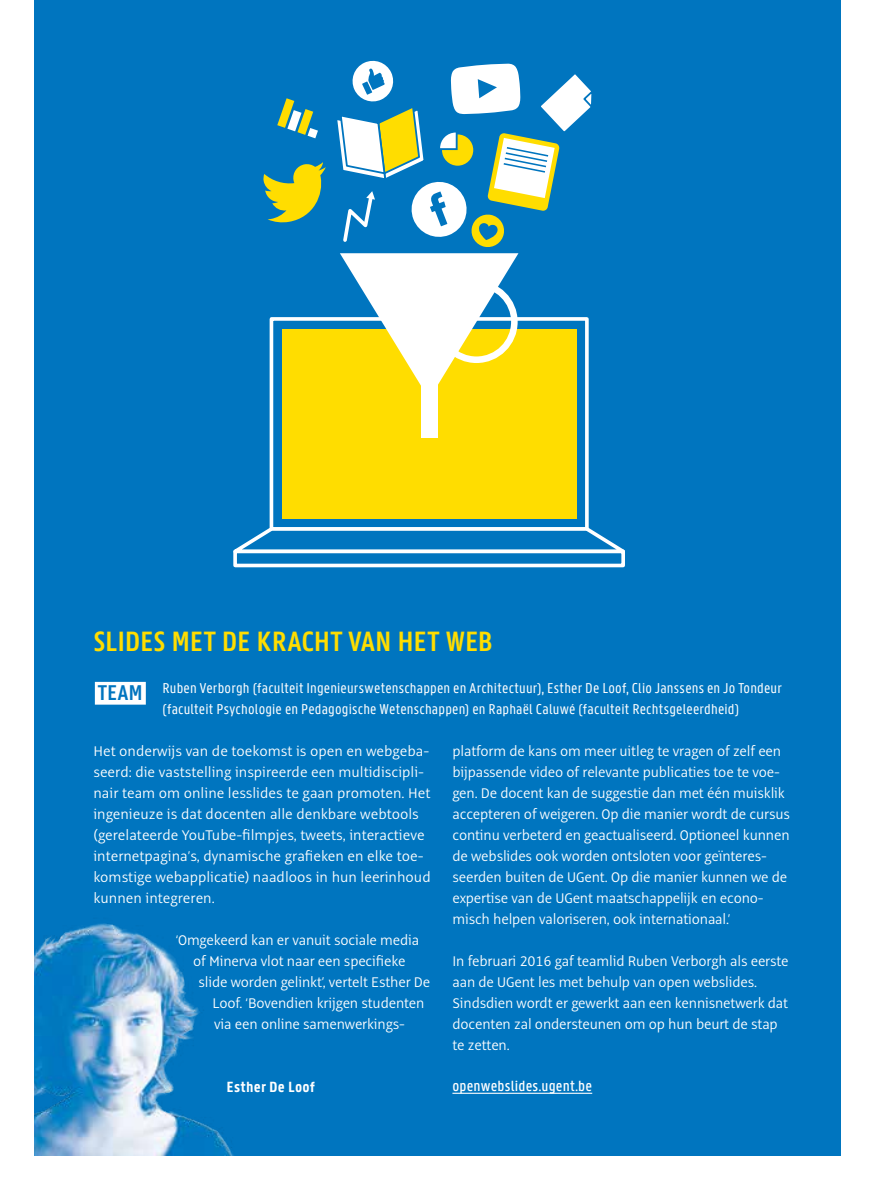
<style>
.page{position:relative;width:876px;height:1191px;background:#fff}
.page>*{position:absolute;margin:0;border:0;box-sizing:border-box;transform-origin:0 0}
.t1{font:600 29.75px "Panno Text";letter-spacing:-.005em;color:#fd0}
.t2{font:600 22.75px "Panno Text";color:#0075bf}
.t3{font:500 15.75px "Panno Text";letter-spacing:.01em;color:#fff}
.t4{font:700 15.75px "Panno Text";letter-spacing:.01em;color:#fff}
.t5{font:300 15.4px/21px "Alto Pro";letter-spacing:-.01em;color:#fff}
.t6{font:15.22px/21px "Panno Text";letter-spacing:.01em;color:#fff}
</style>
<div class="page">
<div style="left:35px;top:0;width:806px;height:1155px;background:#0075bf"></div>
<hr style="left:452px;top:1092px;width:140px;height:1px;background:#fff">
<div style="left:269px;top:317px;width:319px;height:214px;border:4px solid #fff"></div>
<svg style="left:236px;top:525px;width:387px;height:24px"></svg>
<div style="left:282px;top:329px;width:294px;height:189px;background:#fd0"></div>
<div style="left:233px;top:549px;width:392px;height:18px;border:4px solid #fff"></div>
<svg style="left:263px;top:162px;width:63px;height:61px"></svg>
<svg style="left:277px;top:98px;width:41px;height:40px"></svg>
<svg style="left:334px;top:60px;width:258px;height:339px"></svg>
<div style="left:421px;top:382px;width:16px;height:56px;background:#fff"></div>
<div style="left:435px;top:281px;width:82px;height:82px;border:7px solid #fff;border-radius:50%"></div>
<img style="left:35px;top:923px;width:198px;height:232px">
<div style="left:95px;top:682px;width:51px;height:22px;background:#fff"></div>
<h1 class="t1" style="left:93px;top:625px;width:401px">SLIDES MET DE KRACHT VAN HET WEB</h1>
<h2 class="t2" style="left:98px;top:680px;width:47px">TEAM</h2>
<p class="t6" style="left:163px;top:678px;width:620px">Ruben Verborgh (faculteit Ingenieurswetenschappen en Architectuur), Esther De Loof, Clio Janssens en Jo Tondeur (faculteit Psychologie en Pedagogische Wetenschappen) en Raphaël Caluwé (faculteit Rechtsgeleerdheid)</p>
<p class="t5" style="left:93px;top:741px;width:339px">Het onderwijs van de toekomst is open en webgeba&shy;seerd: die vaststelling inspireerde een multidiscipli&shy;nair team om online lesslides te gaan promoten. Het ingenieuze is dat docenten alle denkbare webtools (gerelateerde YouTube-filmpjes, tweets, interactieve internetpagina’s, dynamische grafieken en elke toe&shy;komstige webapplicatie) naadloos in hun leerinhoud kunnen integreren.</p>
<p class="t5" style="left:176px;top:930px;width:245px">‘Omgekeerd kan er vanuit sociale media</p>
<p class="t5" style="left:193px;top:951px;width:214px">of Minerva vlot naar een specifieke</p>
<p class="t5" style="left:198px;top:972px;width:233px">slide worden gelinkt’, vertelt Esther De</p>
<p class="t5" style="left:212px;top:993px;width:213px">Loof. ‘Bovendien krijgen studenten</p>
<p class="t5" style="left:214px;top:1014px;width:192px">via een online samenwerkings-</p>
<p class="t5" style="left:452px;top:741px;width:339px">platform de kans om meer uitleg te vragen of zelf een bijpassende video of relevante publicaties toe te voe&shy;gen. De docent kan de suggestie dan met één muisklik accepteren of weigeren. Op die manier wordt de cursus continu verbeterd en geactualiseerd. Optioneel kunnen de webslides ook worden ontsloten voor geïnteres&shy;seerden buiten de UGent. Op die manier kunnen we de expertise van de UGent maatschappelijk en econo&shy;misch helpen valoriseren, ook internationaal.’</p>
<p class="t5" style="left:452px;top:951px;width:338px">In februari 2016 gaf teamlid Ruben Verborgh als eerste aan de UGent les met behulp van open webslides.<br>Sindsdien wordt er gewerkt aan een kennisnetwerk dat docenten zal ondersteunen om op hun beurt de stap te zetten.</p>
<p class="t4" style="left:227px;top:1078px;width:90px">Esther De Loof</p>
<p class="t3" style="left:452px;top:1077px;width:141px">openwebslides.ugent.be</p>
</div>
